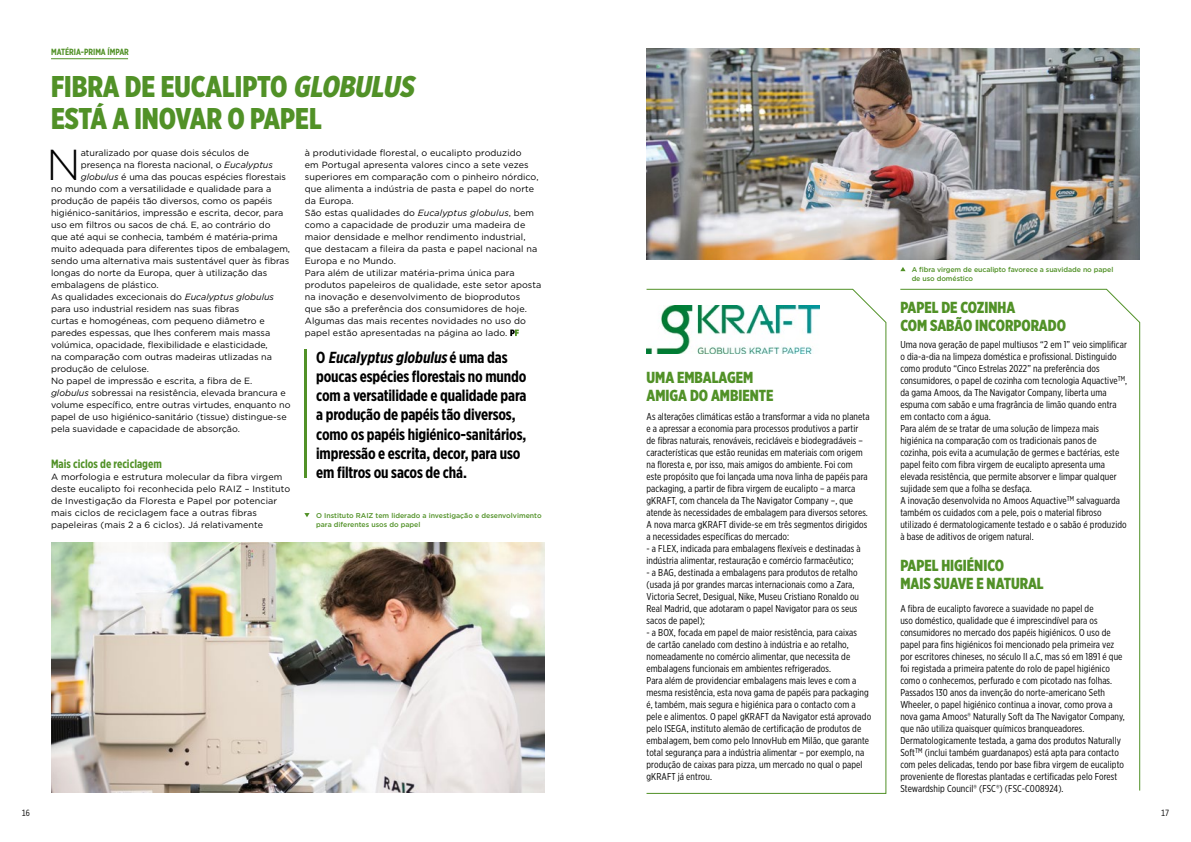
<style>
.page{position:relative;width:1191px;height:842px;background:#fff}
.page>*{position:absolute;margin:0;border:0;box-sizing:border-box;transform-origin:0 0}
.t1{font:300 43.3px "Gotham";color:#000}
.t2{font:900 30px/32px "Gotham X Narrow";color:#519127}
.t3{font:700 16px/19.2px "Gotham X Narrow";letter-spacing:-.01em;color:#000}
.t4{font:900 16px/18px "Gotham X Narrow";color:#519127}
.t5{font:700 12px "Gotham X Narrow";color:#519127}
.t6{font:10px/12px "Gotham X Narrow";letter-spacing:.01em;color:#000}
.t7{font:9px/12px "Gotham";color:#000}
.t8{font:700 9px "Gotham X Narrow";color:#519127}
.t9{font:9px "Gotham X Narrow";color:#000}
.t10{font:500 7px/9px "Gotham";letter-spacing:-.01em;color:#519127}
.s1{font-style:italic}
</style>
<div class="page">
<svg style="left:510px;top:329px;width:9px;height:7px"></svg>
<hr style="left:51px;top:58px;width:77px;height:1px;background:#519127">
<hr style="left:305px;top:350px;width:2px;height:128px;background:#519127">
<svg style="left:900px;top:267px;width:5px;height:4px"></svg>
<img style="left:51px;top:543px;width:493px;height:249px">
<img style="left:646px;top:48px;width:494px;height:211px">
<svg style="left:646px;top:289px;width:240px;height:505px"></svg>
<svg style="left:900px;top:289px;width:240px;height:502px"></svg>
<svg style="left:304px;top:513px;width:5px;height:4px"></svg>
<img style="left:646px;top:305px;width:173px;height:48px">
<p class="t8" style="left:51px;top:47px;width:79px">MATÉRIA-PRIMA ÍMPAR</p>
<h2 class="t2" style="left:51px;top:71px;width:370px">FIBRA DE EUCALIPTO <span class="s1">GLOBULUS<br></span>ESTÁ A INOVAR O PAPEL</h2>
<h1 class="t1" style="left:47px;top:137px;width:36px">N</h1>
<p class="t7" style="left:81px;top:147px;width:170px">aturalizado por quase dois séculos de</p>
<p class="t7" style="left:81px;top:159px;width:194px">presença na floresta nacional, o <span class="s1">Eucalyptus</span></p>
<p class="t7" style="left:81px;top:171px;width:207px"><span class="s1">globulus</span> é uma das poucas espécies florestais</p>
<p class="t7" style="left:51px;top:183px;width:222px">no mundo com a versatilidade e qualidade para a</p>
<p class="t7" style="left:51px;top:195px;width:223px">produção de papéis tão diversos, como os papéis</p>
<p class="t7" style="left:51px;top:207px;width:234px">higiénico-sanitários, impressão e escrita, decor, para</p>
<p class="t7" style="left:51px;top:219px;width:221px">uso em filtros ou sacos de chá. E, ao contrário do</p>
<p class="t7" style="left:51px;top:231px;width:228px">que até aqui se conhecia, também é matéria-prima</p>
<p class="t7" style="left:51px;top:243px;width:241px">muito adequada para diferentes tipos de embalagem,</p>
<p class="t7" style="left:51px;top:255px;width:240px">sendo uma alternativa mais sustentável quer às fibras</p>
<p class="t7" style="left:51px;top:267px;width:218px">longas do norte da Europa, quer à utilização das</p>
<p class="t7" style="left:51px;top:279px;width:109px">embalagens de plástico.</p>
<p class="t7" style="left:51px;top:291px;width:224px">As qualidades excecionais do <span class="s1">Eucalyptus globulus</span></p>
<p class="t7" style="left:51px;top:303px;width:190px">para uso industrial residem nas suas fibras</p>
<p class="t7" style="left:51px;top:315px;width:215px">curtas e homogéneas, com pequeno diâmetro e</p>
<p class="t7" style="left:51px;top:327px;width:221px">paredes espessas, que lhes conferem mais massa</p>
<p class="t7" style="left:51px;top:339px;width:218px">volúmica, opacidade, flexibilidade e elasticidade,</p>
<p class="t7" style="left:51px;top:351px;width:222px">na comparação com outras madeiras utlizadas na</p>
<p class="t7" style="left:51px;top:363px;width:99px">produção de celulose.</p>
<p class="t7" style="left:51px;top:375px;width:203px">No papel de impressão e escrita, a fibra de E.</p>
<p class="t7" style="left:51px;top:387px;width:236px"><span class="s1">globulus</span> sobressai na resistência, elevada brancura e</p>
<p class="t7" style="left:51px;top:399px;width:241px">volume específico, entre outras virtudes, enquanto no</p>
<p class="t7" style="left:51px;top:411px;width:237px">papel de uso higiénico-sanitário (tissue) distingue-se</p>
<p class="t7" style="left:51px;top:423px;width:190px">pela suavidade e capacidade de absorção.</p>
<p class="t5" style="left:51px;top:456px;width:112px">Mais ciclos de reciclagem</p>
<p class="t7" style="left:51px;top:471px;width:241px">A morfologia e estrutura molecular da fibra virgem deste eucalipto foi reconhecida pelo RAIZ – Instituto de Investigação da Floresta e Papel por potenciar mais ciclos de reciclagem face a outras fibras papeleiras (mais 2 a 6 ciclos). Já relativamente</p>
<p class="t7" style="left:305px;top:147px;width:238px">à produtividade florestal, o eucalipto produzido<br>em Portugal apresenta valores cinco a sete vezes superiores em comparação com o pinheiro nórdico, que alimenta a indústria de pasta e papel do norte da Europa.<br>São estas qualidades do <span class="s1">Eucalyptus globulus</span>, bem como a capacidade de produzir uma madeira de maior densidade e melhor rendimento industrial, que destacam a fileira da pasta e papel nacional na Europa e no Mundo.<br>Para além de utilizar matéria-prima única para produtos papeleiros de qualidade, este setor aposta na inovação e desenvolvimento de bioprodutos<br>que são a preferência dos consumidores de hoje.<br>Algumas das mais recentes novidades no uso do papel estão apresentadas na página ao lado.</p>
<p class="t3" style="left:316px;top:347px;width:212px">O <span class="s1">Eucalyptusglobulus</span>é u m a d a s poucas espécies florestais no mundo com a versatilidade e qualidade para a produção de papéis tão diversos, como os papéis higiénico-sanitários, impressão e escrita, decor, para uso em filtros ou sacos de chá.</p>
<p class="t10" style="left:316px;top:511px;width:227px">O Instituto RAIZ tem liderado a investigação e desenvolvimento para diferentes usos do papel</p>
<h3 class="t4" style="left:646px;top:368px;width:129px">UMA EMBALAGEM<br>AMIGA DO AMBIENTE</h3>
<p class="t6" style="left:646px;top:410px;width:225px">As alterações climáticas estão a transformar a vida no planeta e a apressar a economia para processos produtivos a partir de fibras naturais, renováveis, recicláveis e biodegradáveis – características que estão reunidas em materiais com origem na floresta e, por isso, mais amigos do ambiente. Foi com este propósito que foi lançada uma nova linha de papéis para packaging, a partir de fibra virgem de eucalipto – a marca gKRAFT, com chancela da The Navigator Company –, que atende às necessidades de embalagem para diversos setores.<br>A nova marca gKRAFT divide-se em três segmentos dirigidos a necessidades específicas do mercado:</p>
<p class="t6" style="left:646px;top:542px;width:215px">- a FLEX, indicada para embalagens flexíveis e destinadas à indústria alimentar, restauração e comércio farmacêutico;</p>
<p class="t6" style="left:646px;top:566px;width:214px">- a BAG, destinada a embalagens para produtos de retalho (usada já por grandes marcas internacionais como a Zara, Victoria Secret, Desigual, Nike, Museu Cristiano Ronaldo ou Real Madrid, que adotaram o papel Navigator para os seus sacos de papel);</p>
<p class="t6" style="left:646px;top:626px;width:226px">- a BOX, focada em papel de maior resistência, para caixas<br>de cartão canelado com destino à indústria e ao retalho, nomeadamente no comércio alimentar, que necessita de embalagens funcionais em ambientes refrigerados.<br>Para além de providenciar embalagens mais leves e com a mesma resistência, esta nova gama de papéis para packaging é, também, mais segura e higiénica para o contacto com a pele e alimentos. O papel gKRAFT da Navigator está aprovado pelo ISEGA, instituto alemão de certificação de produtos de embalagem, bem como pelo InnovHub em Milão, que garante total segurança para a indústria alimentar – por exemplo, na produção de caixas para pizza, um mercado no qual o papel gKRAFT já entrou.</p>
<p class="t10" style="left:911px;top:265px;width:203px">A fibra virgem de eucalipto favorece a suavidade no papel de uso doméstico</p>
<h3 class="t4" style="left:900px;top:298px;width:167px">PAPEL DE COZINHA<br>COM SABÃO INCORPORADO</h3>
<p class="t6" style="left:900px;top:338px;width:228px">Uma nova geração de papel multiusos “2 em 1” veio simplificar o dia-a-dia na limpeza doméstica e profissional. Distinguido como produto “Cinco Estrelas 2022” na preferência dos consumidores, o papel de cozinha com tecnologia Aquactive<sup>TM</sup>, da gama Amoos, da The Navigator Company, liberta uma espuma com sabão e uma fragrância de limão quando entra em contacto com a água.<br>Para além de se tratar de uma solução de limpeza mais higiénica na comparação com os tradicionais panos de cozinha, pois evita a acumulação de germes e bactérias, este papel feito com fibra virgem de eucalipto apresenta uma elevada resistência, que permite absorver e limpar qualquer sujidade sem que a folha se desfaça.<br>A inovação desenvolvida no Amoos Aquactive<sup>TM</sup> salvaguarda também os cuidados com a pele, pois o material fibroso utilizado é dermatologicamente testado e o sabão é produzido à base de aditivos de origem natural.</p>
<h3 class="t4" style="left:900px;top:556px;width:145px">PAPEL HIGIÉNICO<br>MAIS SUAVE E NATURAL</h3>
<p class="t6" style="left:900px;top:602px;width:226px">A fibra de eucalipto favorece a suavidade no papel de<br>uso doméstico, qualidade que é imprescindível para os consumidores no mercado dos papéis higiénicos. O uso de papel para fins higiénicos foi mencionado pela primeira vez por escritores chineses, no século II a.C, mas só em 1891 é que foi registada a primeira patente do rolo de papel higiénico como o conhecemos, perfurado e com picotado nas folhas.<br>Passados 130 anos da invenção do norte-americano Seth Wheeler, o papel higiénico continua a inovar, como prova a nova gama Amoos® Naturally Soft da The Navigator Company, que não utiliza quaisquer químicos branqueadores.<br>Dermatologicamente testada, a gama dos produtos Naturally Soft<sup>TM</sup> (inclui também guardanapos) está apta para contacto com peles delicadas, tendo por base fibra virgem de eucalipto proveniente de florestas plantadas e certificadas pelo Forest Stewardship Council® (FSC®) (FSC-C008924).</p>
<p class="t9" style="left:22px;top:807px;width:9px">16</p>
<p class="t9" style="left:1161px;top:807px;width:9px">17</p>
</div>
